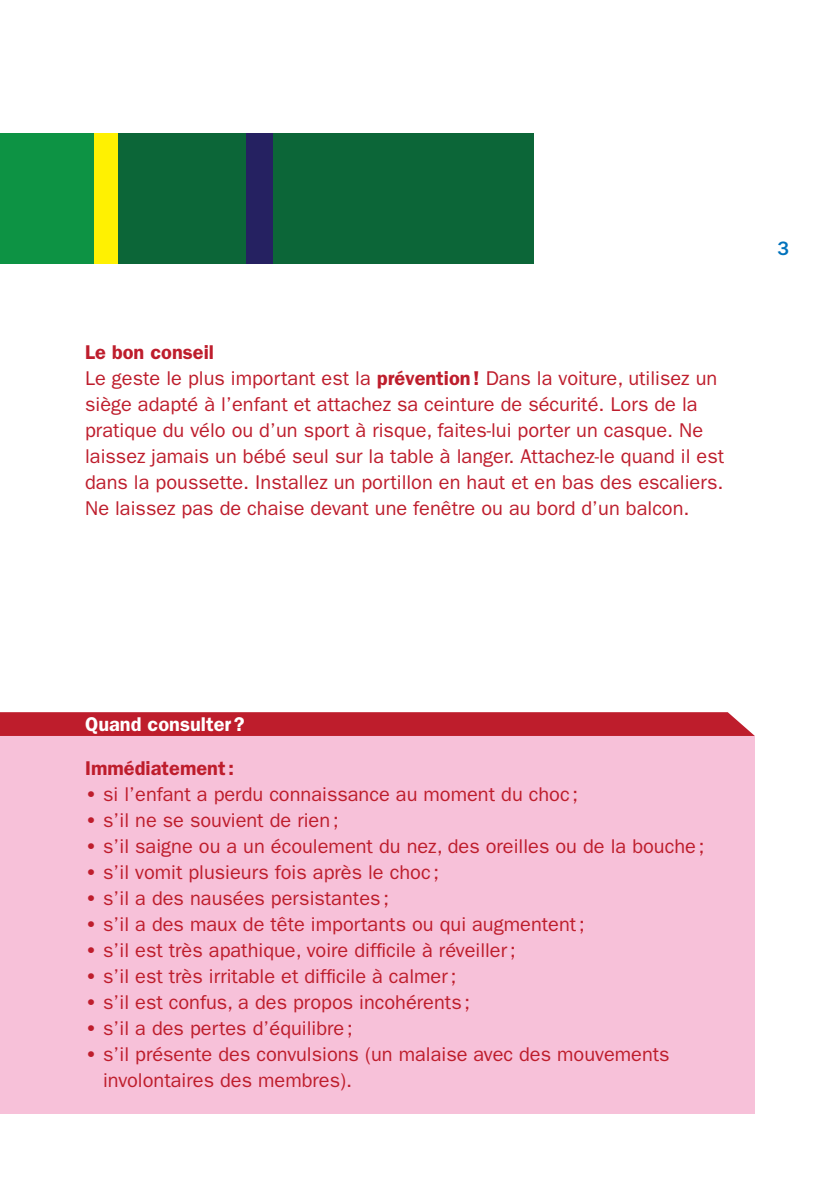
<style>
.page{position:relative;width:840px;height:1191px;background:#fff}
.page>*{position:absolute;margin:0;border:0;box-sizing:border-box;transform-origin:0 0}
.lauftext_rot{font:20px/26px "ITC Franklin Gothic Std";color:#be1d2c}
.lauftext_subhead_bla{font:20px/26px "ITC Franklin Gothic Std";color:#be1d2c}
.lauftext_subhead_rot{font:600 20px "ITC Franklin Gothic Std";color:#be1d2c}
.lauftext_subhead_rot-2{font:600 20px "ITC Franklin Gothic Std";color:#fff}
.t1{font:500 20px "ITC Franklin Gothic Std";color:#0072bc}
.s1{font-weight:600}
</style>
<div class="page">
<div style="left:272px;top:134px;width:261px;height:130px;background:#0c6638"></div>
<div style="left:245px;top:134px;width:28px;height:130px;background:#252161"></div>
<div style="left:117px;top:134px;width:128px;height:130px;background:#0c6638"></div>
<div style="left:94px;top:134px;width:24px;height:130px;background:#fff101"></div>
<div style="left:0;top:134px;width:94px;height:130px;background:#0d9344"></div>
<div style="left:0;top:712px;width:754px;height:24px;background:#be1d2c"></div>
<div style="left:0;top:736px;width:754px;height:377px;background:#f7c1d9"></div>
<p class="lauftext_subhead_rot" style="left:85px;top:340px;width:130px">Le bon conseil</p>
<p class="lauftext_subhead_bla" style="left:85px;top:365px;width:640px">Le geste le plus important est la <span class="s1">prévention!</span> Dans la voiture, utilisez un siège adapté à l’enfant et attachez sa ceinture de sécurité. Lors de la pratique du vélo ou d’un sport à risque, faites-lui porter un casque. Ne laissez jamais un bébé seul sur la table à langer. Attachez-le quand il est dans la poussette. Installez un portillon en haut et en bas des escaliers.<br>Ne laissez pas de chaise devant une fenêtre ou au bord d’un balcon.</p>
<p class="t1" style="left:777px;top:237px;width:13px">3</p>
<p class="lauftext_subhead_rot-2" style="left:85px;top:712px;width:161px">Quand consulter?</p>
<p class="lauftext_subhead_rot" style="left:85px;top:756px;width:150px">Immédiatement:</p>
<p class="lauftext_rot" style="left:85px;top:781px;width:494px"><span class="s1">•</span> si l’enfant a perdu connaissance au moment du choc ;</p>
<p class="lauftext_rot" style="left:85px;top:807px;width:255px"><span class="s1">•</span> s’il ne se souvient de rien;</p>
<p class="lauftext_rot" style="left:85px;top:833px;width:620px"><span class="s1">•</span> s’il saigne ou a un écoulement du nez, des oreilles ou de la bouche;</p>
<p class="lauftext_rot" style="left:85px;top:859px;width:355px"><span class="s1">•</span> s’il vomit plusieurs fois après le choc ;</p>
<p class="lauftext_rot" style="left:85px;top:885px;width:305px"><span class="s1">•</span> s’il a des nausées persistantes;</p>
<p class="lauftext_rot" style="left:85px;top:911px;width:501px"><span class="s1">•</span> s’il a des maux de tête importants ou qui augmentent;</p>
<p class="lauftext_rot" style="left:85px;top:937px;width:432px"><span class="s1">•</span> s’il est très apathique, voire difficile à réveiller;</p>
<p class="lauftext_rot" style="left:85px;top:963px;width:372px"><span class="s1">•</span> s’il est très irritable et difficile à calmer;</p>
<p class="lauftext_rot" style="left:85px;top:989px;width:386px"><span class="s1">•</span> s’il est confus, a des propos incohérents;</p>
<p class="lauftext_rot" style="left:85px;top:1015px;width:269px"><span class="s1">•</span> s’il a des pertes d’équilibre;</p>
<p class="lauftext_rot" style="left:103px;top:1041px;width:567px;text-indent:-18px"><span class="s1">•</span> s’il présente des convulsions (un malaise avec des mouvements involontaires des membres).</p>
</div>
